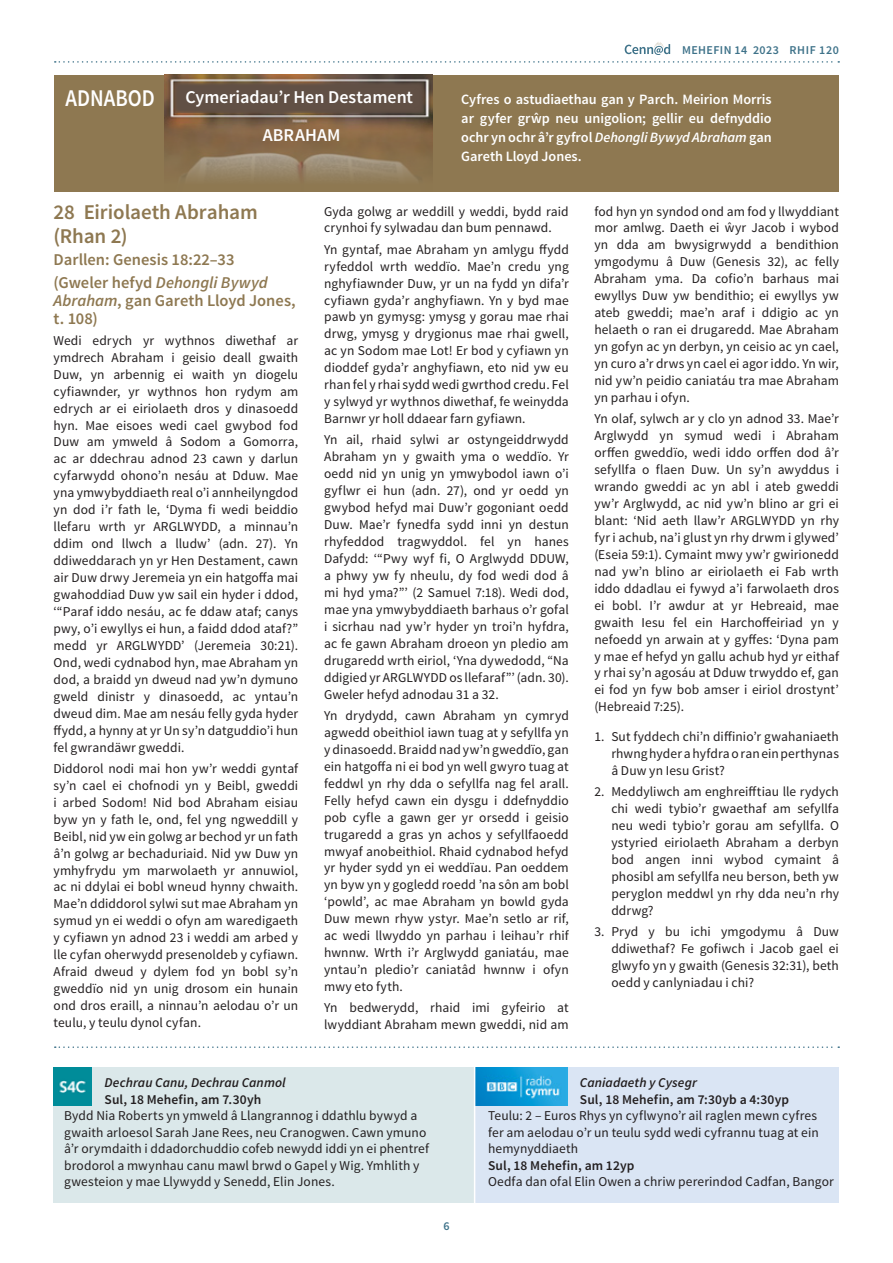
<style>
.page{position:relative;width:893px;height:1263px;background:#fff}
.page>*{position:absolute;margin:0;border:0;box-sizing:border-box;transform-origin:0 0}
.t1{font:600 24px "Source Sans Pro";letter-spacing:.005em;color:#fff;scale:.87 1}
.HEADER_2_-_BLUE_-_C{font:600 21px/24px "Source Sans Pro";letter-spacing:-.005em;color:#8e7851}
.HEADER_1_-_BLUE{font:600 18px "Source Sans Pro";color:#fff}
.BODY_-_CENN_D{font:600 16.5px/18px "Source Sans Pro";color:#8e7851}
.BODY_-_CENN_D-2{font:600 14.25px/18.8px "Source Sans Pro";letter-spacing:-.005em;color:#fff;text-align:justify}
.BODY_-_CENN_D-3{font:13.5px/17px "Source Sans Pro";letter-spacing:.005em;color:#231f20;text-align:justify}
.BODY_-_CENN_D-4{font:600 13.5px "Source Sans Pro";letter-spacing:.01em;color:#231f20}
.BODY_-_CENN_D-5{font:italic 600 13.5px "Source Sans Pro";letter-spacing:.005em;color:#231f20}
.t2{font:600 12px "Source Sans Pro";letter-spacing:.04em;color:#3e7289}
.s1{font-style:italic}
</style>
<div class="page">
<svg style="left:625px;top:42px;width:45px;height:13px"></svg>
<svg style="left:55px;top:61px;width:784px;height:2px"></svg>
<svg style="left:55px;top:1046px;width:784px;height:2px"></svg>
<div style="left:54px;top:75px;width:785px;height:117px;background:#8e7851"></div>
<img style="left:165px;top:75px;width:267px;height:105px">
<div style="left:174px;top:82px;width:250px;height:31px;background:#615045"></div>
<div style="left:475px;top:1067px;width:364px;height:136px;background:#dae5f4"></div>
<div style="left:54px;top:1067px;width:421px;height:136px;background:#dbe8ea"></div>
<img style="left:54px;top:1067px;width:38px;height:38px">
<img style="left:475px;top:1067px;width:92px;height:38px">
<hr style="left:474px;top:1066px;width:1px;height:139px;background:#fff">
<p class="t1" style="left:65px;top:83px;width:104px">ADNABOD</p>
<p class="HEADER_1_-_BLUE" style="left:186px;top:86px;width:229px">Cymeriadau’r Hen Destament</p>
<p class="HEADER_1_-_BLUE" style="left:263px;top:124px;width:79px">ABRAHAM</p>
<p class="t2" style="left:682px;top:42px;width:158px">MEHEFIN 14 2023 RHIF 120</p>
<p class="BODY_-_CENN_D-2" style="left:461px;top:91px;width:312px">Cyfres o astudiaethau gan y Parch. Meirion Morris ar gyfer grŵp neu unigolion; gellir eu defnyddio ochr yn ochr â’r gyfrol<span class="s1">Dehongli Bywyd Abraham</span> gan Gareth Lloyd Jones.</p>
<p class="HEADER_2_-_BLUE_-_C" style="left:54px;top:201px;width:206px">28 Eiriolaeth Abraham (Rhan 2)</p>
<p class="BODY_-_CENN_D" style="left:54px;top:251px;width:182px">Darllen: Genesis 18:22–33</p>
<p class="BODY_-_CENN_D" style="left:54px;top:273px;width:244px">(Gweler hefyd <span class="s1">Dehongli Bywyd<br>Abraham</span>, gan Gareth Lloyd Jones, t. 108)</p>
<p class="BODY_-_CENN_D-3" style="left:54px;top:332px;width:246px">Wedi edrych yr wythnos diwethaf ar ymdrech Abraham i geisio deall gwaith Duw, yn arbennig ei waith yn diogelu cyfiawnder, yr wythnos hon rydym am edrych ar ei eiriolaeth dros y dinasoedd hyn. Mae eisoes wedi cael gwybod fod Duw am ymweld â Sodom a Gomorra, ac ar ddechrau adnod 23 cawn y darlun cyfarwydd ohono’n nesáu at Dduw. Mae yna ymwybyddiaeth real o’i annheilyngdod yn dod i’r fath le, ‘Dyma fi wedi beiddio llefaru wrth yr ARGLWYDD, a minnau’n ddim ond llwch a lludw’ (adn. 27). Yn ddiweddarach yn yr Hen Destament, cawn air Duw drwy Jeremeia yn ein hatgoffa mai gwahoddiad Duw yw sail ein hyder i ddod, ‘“Paraf iddo nesáu, ac fe ddaw ataf; canys pwy, o’i ewyllys ei hun, a faidd ddod ataf?” medd yr ARGLWYDD’ (Jeremeia 30:21).<br>Ond, wedi cydnabod hyn, mae Abraham yn dod, a braidd yn dweud nad yw’n dymuno gweld dinistr y dinasoedd, ac yntau’n dweud dim. Mae am nesáu felly gyda hyder ffydd, a hynny at yr Un sy’n datguddio’i hun fel gwrandäwr gweddi.</p>
<p class="BODY_-_CENN_D-3" style="left:54px;top:760px;width:246px">Diddorol nodi mai hon yw’r weddi gyntaf sy’n cael ei chofnodi yn y Beibl, gweddi i arbed Sodom! Nid bod Abraham eisiau byw yn y fath le, ond, fel yng ngweddill y Beibl, nid yw ein golwg ar bechod yr un fath â’n golwg ar bechaduriaid. Nid yw Duw yn ymhyfrydu ym marwolaeth yr annuwiol, ac ni ddylai ei bobl wneud hynny chwaith.<br>Mae’n ddiddorol sylwi sut mae Abraham yn symud yn ei weddi o ofyn am waredigaeth y cyfiawn yn adnod 23 i weddi am arbed y lle cyfan oherwydd presenoldeb y cyfiawn.<br>Afraid dweud y dylem fod yn bobl sy’n gweddïo nid yn unig drosom ein hunain ond dros eraill, a ninnau’n aelodau o’r un teulu, y teulu dynol cyfan.</p>
<p class="BODY_-_CENN_D-3" style="left:324px;top:203px;width:246px">Gyda golwg ar weddill y weddi, bydd raid crynhoi fy sylwadau dan bum pennawd.</p>
<p class="BODY_-_CENN_D-3" style="left:324px;top:241px;width:246px">Yn gyntaf, mae Abraham yn amlygu ffydd ryfeddol wrth weddïo. Mae’n credu yng nghyfiawnder Duw, yr un na fydd yn difa’r cyfiawn gyda’r anghyfiawn. Yn y byd mae pawb yn gymysg: ymysg y gorau mae rhai drwg, ymysg y drygionus mae rhai gwell, ac yn Sodom mae Lot! Er bod y cyfiawn yn dioddef gyda’r anghyfiawn, eto nid yw eu rhan fel y rhai sydd wedi gwrthod credu. Fel y sylwyd yr wythnos diwethaf, fe weinydda Barnwr yr holl ddaear farn gyfiawn.</p>
<p class="BODY_-_CENN_D-3" style="left:324px;top:432px;width:246px">Yn ail, rhaid sylwi ar ostyngeiddrwydd Abraham yn y gwaith yma o weddïo. Yr oedd nid yn unig yn ymwybodol iawn o’i gyflwr ei hun (adn. 27), ond yr oedd yn gwybod hefyd mai Duw’r gogoniant oedd Duw. Mae’r fynedfa sydd inni yn destun rhyfeddod tragwyddol. fel yn hanes Dafydd: ‘“Pwy wyf fi, O Arglwydd DDUW, a phwy yw fy nheulu, dy fod wedi dod â mi hyd yma?”’ (2 Samuel 7:18). Wedi dod, mae yna ymwybyddiaeth barhaus o’r gofal i sicrhau nad yw’r hyder yn troi’n hyfdra, ac fe gawn Abraham droeon yn pledio am drugaredd wrth eiriol, ‘Yna dywedodd, “Na ddigied yr ARGLWYDD os llefaraf”’ (adn. 30).<br>Gweler hefyd adnodau 31 a 32.</p>
<p class="BODY_-_CENN_D-3" style="left:324px;top:707px;width:246px">Yn drydydd, cawn Abraham yn cymryd agwedd obeithiol iawn tuag at y sefyllfa yn y dinasoedd. Braidd nad yw’n gweddïo, gan ein hatgoffa ni ei bod yn well gwyro tuag at feddwl yn rhy dda o sefyllfa nag fel arall.<br>Felly hefyd cawn ein dysgu i ddefnyddio pob cyfle a gawn ger yr orsedd i geisio trugaredd a gras yn achos y sefyllfaoedd mwyaf anobeithiol. Rhaid cydnabod hefyd yr hyder sydd yn ei weddïau. Pan oeddem yn byw yn y gogledd roedd ’na sôn am bobl ‘powld’, ac mae Abraham yn bowld gyda Duw mewn rhyw ystyr. Mae’n setlo ar rif, ac wedi llwyddo yn parhau i leihau’r rhif hwnnw. Wrth i’r Arglwydd ganiatáu, mae yntau’n pledio’r caniatâd hwnnw i ofyn mwy eto fyth.</p>
<p class="BODY_-_CENN_D-3" style="left:324px;top:999px;width:246px">Yn bedwerydd, rhaid imi gyfeirio at lwyddiant Abraham mewn gweddi, nid am</p>
<p class="BODY_-_CENN_D-3" style="left:594px;top:203px;width:246px">fod hyn yn syndod ond am fod y llwyddiant mor amlwg. Daeth ei ŵyr Jacob i wybod yn dda am bwysigrwydd a bendithion ymgodymu â Duw (Genesis 32), ac felly Abraham yma. Da cofio’n barhaus mai ewyllys Duw yw bendithio; ei ewyllys yw ateb gweddi; mae’n araf i ddigio ac yn helaeth o ran ei drugaredd. Mae Abraham yn gofyn ac yn derbyn, yn ceisio ac yn cael, yn curo a’r drws yn cael ei agor iddo. Yn wir, nid yw’n peidio caniatáu tra mae Abraham yn parhau i ofyn.</p>
<p class="BODY_-_CENN_D-3" style="left:594px;top:410px;width:246px">Yn olaf, sylwch ar y clo yn adnod 33. Mae’r Arglwydd yn symud wedi i Abraham orffen gweddïo, wedi iddo orffen dod â’r sefyllfa o flaen Duw. Un sy’n awyddus i wrando gweddi ac yn abl i ateb gweddi yw’r Arglwydd, ac nid yw’n blino ar gri ei blant: ‘Nid aeth llaw’r ARGLWYDD yn rhy fyr i achub, na’i glust yn rhy drwm i glywed’ (Eseia 59:1). Cymaint mwy yw’r gwirionedd nad yw’n blino ar eiriolaeth ei Fab wrth iddo ddadlau ei fywyd a’i farwolaeth dros ei bobl. I’r awdur at yr Hebreaid, mae gwaith Iesu fel ein Harchoffeiriad yn y nefoedd yn arwain at y gyffes: ‘Dyna pam y mae ef hefyd yn gallu achub hyd yr eithaf y rhai sy’n agosáu at Dduw trwyddo ef, gan ei fod yn fyw bob amser i eiriol drostynt’ (Hebreaid 7:25).</p>
<p class="BODY_-_CENN_D-3" style="left:611px;top:728px;width:229px;text-indent:-17px">1. Sut fyddech chi’n diffinio’r gwahaniaeth rhwng hyder a hyfdra o ran ein perthynas â Duw yn Iesu Grist?</p>
<p class="BODY_-_CENN_D-3" style="left:611px;top:783px;width:229px;text-indent:-17px">2. Meddyliwch am enghreifftiau lle rydych chi wedi tybio’r gwaethaf am sefyllfa neu wedi tybio’r gorau am sefyllfa. O ystyried eiriolaeth Abraham a derbyn bod angen inni wybod cymaint â phosibl am sefyllfa neu berson, beth yw peryglon meddwl yn rhy dda neu’n rhy ddrwg?</p>
<p class="BODY_-_CENN_D-3" style="left:611px;top:923px;width:229px;text-indent:-17px">3. Pryd y bu ichi ymgodymu â Duw ddiwethaf? Fe gofiwch i Jacob gael ei glwyfo yn y gwaith (Genesis 32:31), beth oedd y canlyniadau i chi?</p>
<p class="BODY_-_CENN_D-5" style="left:105px;top:1074px;width:183px">Dechrau Canu, Dechrau Canmol</p>
<p class="BODY_-_CENN_D-4" style="left:105px;top:1091px;width:158px">Sul, 18 Mehefin, am 7.30yh</p>
<p class="BODY_-_CENN_D-3" style="left:64px;top:1108px;width:366px;line-height:16.5px;text-align:left">Bydd Nia Roberts yn ymweld â Llangrannog i ddathlu bywyd a gwaith arloesol Sarah Jane Rees, neu Cranogwen. Cawn ymuno â’r orymdaith i ddadorchuddio cofeb newydd iddi yn ei phentref brodorol a mwynhau canu mawl brwd o Gapel y Wig. Ymhlith y gwesteion y mae Llywydd y Senedd, Elin Jones.</p>
<p class="t2" style="left:443px;top:1218px;width:8px">6</p>
<p class="BODY_-_CENN_D-5" style="left:580px;top:1074px;width:119px">Caniadaeth y Cysegr</p>
<p class="BODY_-_CENN_D-4" style="left:580px;top:1091px;width:211px">Sul, 18 Mehefin, am 7:30yb a 4:30yp</p>
<p class="BODY_-_CENN_D-3" style="left:488px;top:1108px;width:332px;line-height:16.5px;text-align:left">Teulu: 2 – Euros Rhys yn cyflwyno’r ail raglen mewn cyfres fer am aelodau o’r un teulu sydd wedi cyfrannu tuag at ein hemynyddiaeth</p>
<p class="BODY_-_CENN_D-4" style="left:488px;top:1157px;width:148px">Sul, 18 Mehefin, am 12yp</p>
<p class="BODY_-_CENN_D-3" style="left:488px;top:1173px;width:347px">Oedfa dan ofal Elin Owen a chriw pererindod Cadfan, Bangor</p>
</div>
